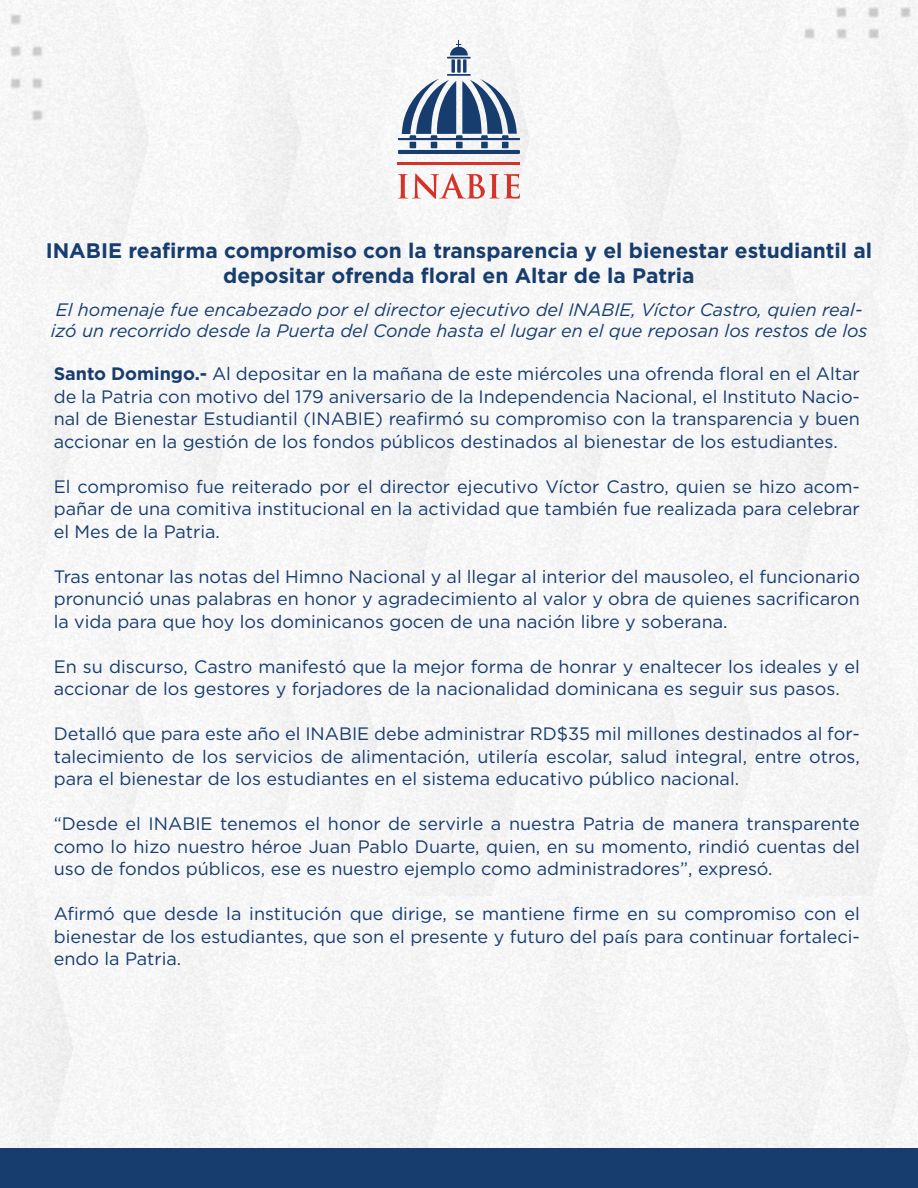
<style>
.page{position:relative;width:918px;height:1188px;background:#fff}
.page>*{position:absolute;margin:0;border:0;box-sizing:border-box;transform-origin:0 0}
.t1{font:700 21px/25.2px "Gotham";color:#173c6e;text-align:center}
.t2{font:18px/22.5px "Gotham";color:#173c6e;text-align:justify}
.t3{font:italic 18px/21px "Gotham";color:#173c6e}
.s1{font-weight:700}
</style>
<div class="page">
<div style="left:0;top:0;width:918px;height:1148px;background:#f6f6f6"></div>
<div style="left:751px;top:0;width:167px;height:92px;background:#f6f6f6"></div>
<div style="left:0;top:0;width:95px;height:174px;background:#f5f5f6"></div>
<hr style="left:447px;top:57px;width:24px;height:2px;background:#173c6e">
<hr style="left:398px;top:162px;width:122px;height:3px;background:#d5332a">
<svg style="left:398px;top:173px;width:122px;height:26px"></svg>
<hr style="left:398px;top:150px;width:122px;height:4px;background:#173c6e">
<hr style="left:398px;top:138px;width:122px;height:2px;background:#173c6e">
<svg style="left:402px;top:79px;width:115px;height:69px"></svg>
<hr style="left:447px;top:74px;width:24px;height:2px;background:#173c6e">
<svg style="left:451px;top:59px;width:4px;height:14px"></svg>
<svg style="left:457px;top:59px;width:4px;height:14px"></svg>
<svg style="left:463px;top:59px;width:4px;height:14px"></svg>
<svg style="left:450px;top:40px;width:18px;height:16px"></svg>
<div style="left:0;top:1148px;width:918px;height:40px;background:#173c6e"></div>
<p class="t1" style="left:46px;top:239px;width:828px">INABIE reafirma compromiso con la transparencia y el bienestar estudiantil al depositar ofrenda floral en Altar de la Patria</p>
<p class="t3" style="left:51px;top:300px;width:818px">El homenaje fue encabezado por el director ejecutivo del INABIE, Víctor Castro, quien real&shy;izó un recorrido desde la Puerta del Conde hasta el lugar en el que reposan los restos de los</p>
<p class="t2" style="left:54px;top:364px;width:808px"><span class="s1">Santo Domingo.-</span> Al depositar en la mañana de este miércoles una ofrenda floral en el Altar de la Patria con motivo del 179 aniversario de la Independencia Nacional, el Instituto Nacio&shy;nal de Bienestar Estudiantil (INABIE) reafirmó su compromiso con la transparencia y buen accionar en la gestión de los fondos públicos destinados al bienestar de los estudiantes.</p>
<p class="t2" style="left:54px;top:476px;width:808px">El compromiso fue reiterado por el director ejecutivo Víctor Castro, quien se hizo acom&shy;pañar de una comitiva institucional en la actividad que también fue realizada para celebrar el Mes de la Patria.</p>
<p class="t2" style="left:54px;top:566px;width:808px">Tras entonar las notas del Himno Nacional y al llegar al interior del mausoleo, el funcionario pronunció unas palabras en honor y agradecimiento al valor y obra de quienes sacrificaron la vida para que hoy los dominicanos gocen de una nación libre y soberana.</p>
<p class="t2" style="left:54px;top:656px;width:808px">En su discurso, Castro manifestó que la mejor forma de honrar y enaltecer los ideales y el accionar de los gestores y forjadores de la nacionalidad dominicana es seguir sus pasos.</p>
<p class="t2" style="left:54px;top:724px;width:808px">Detalló que para este año el INABIE debe administrar RD$35 mil millones destinados al for&shy;talecimiento de los servicios de alimentación, utilería escolar, salud integral, entre otros, para el bienestar de los estudiantes en el sistema educativo público nacional.</p>
<p class="t2" style="left:54px;top:814px;width:808px">“Desde el INABIE tenemos el honor de servirle a nuestra Patria de manera transparente como lo hizo nuestro héroe Juan Pablo Duarte, quien, en su momento, rindió cuentas del uso de fondos públicos, ese es nuestro ejemplo como administradores”, expresó.</p>
<p class="t2" style="left:54px;top:904px;width:808px">Afirmó que desde la institución que dirige, se mantiene firme en su compromiso con el bienestar de los estudiantes, que son el presente y futuro del país para continuar fortaleci&shy;endo la Patria.</p>
</div>
